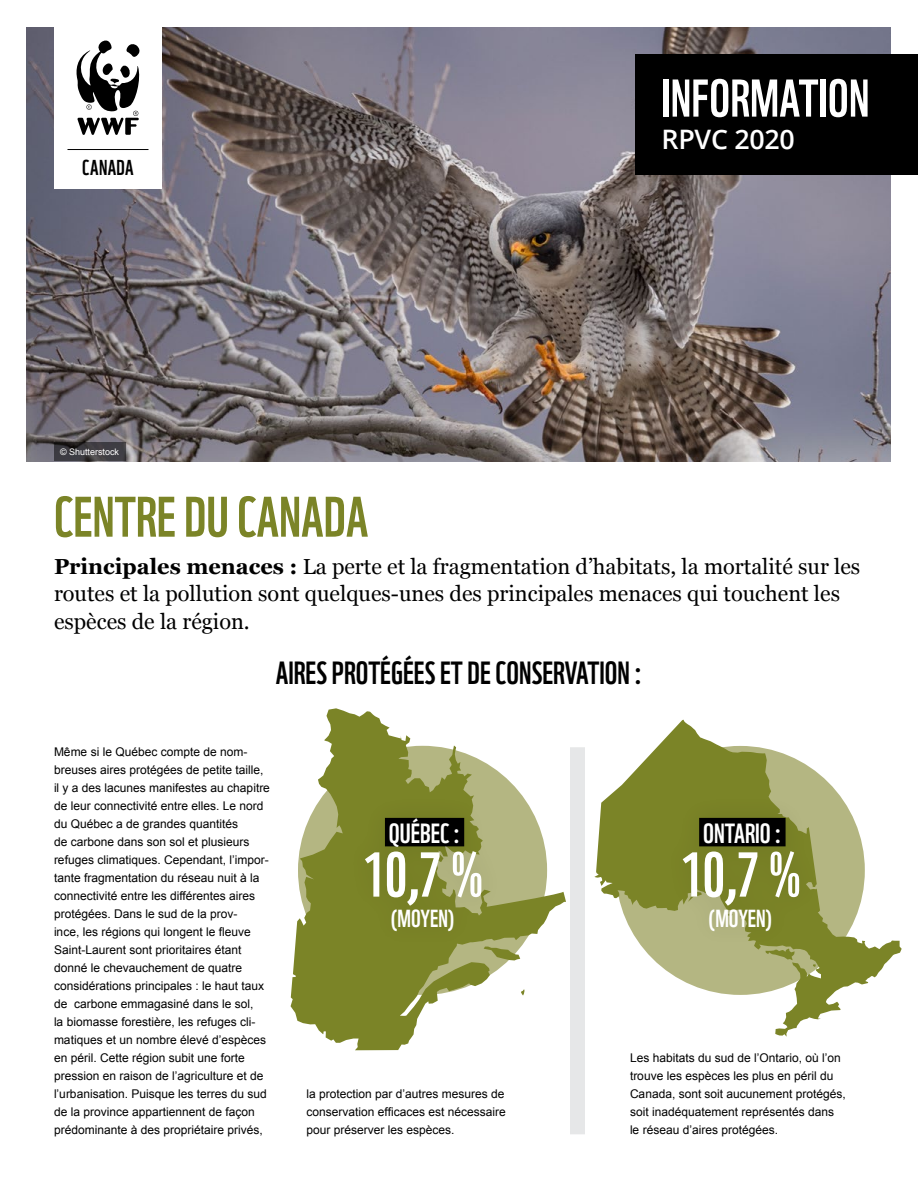
<style>
.page{position:relative;width:918px;height:1188px;background:#fff}
.page>*{position:absolute;margin:0;border:0;box-sizing:border-box;transform-origin:0 0}
.t1{font:61.5px "WWF";color:#fff}
.t2{font:55.5px "WWF";color:#7b8427}
.t3{font:51.6px "WWF";letter-spacing:.005em;color:#fff}
.t4{font:31.2px "WWF";color:#000}
.t5{font:27px "WWF";color:#fff}
.t6{font:600 26.85px "Open Sans";letter-spacing:-.01em;color:#fff}
.t7{font:24px "WWF";color:#fff}
.t8{font:21.75px/27.8px "Georgia";color:#000}
.t9{font:21px "WWF";letter-spacing:.015em;color:#000}
.t10{font:12px/18px "Arial";color:#000}
.t11{font:9px "Arial";color:#fff}
.s1{font-weight:700}
</style>
<div class="page">
<div style="left:570px;top:747px;width:15px;height:387px;background:#e6e7e8"></div>
<img style="left:27px;top:27px;width:864px;height:434px">
<svg style="left:54px;top:443px;width:71px;height:18px"></svg>
<div style="left:54px;top:0;width:108px;height:189px;background:#fff"></div>
<svg style="left:76px;top:40px;width:64px;height:95px"></svg>
<hr style="left:68px;top:149px;width:80px;height:1px;background:#000">
<svg style="left:291px;top:708px;width:275px;height:342px"></svg>
<svg style="left:484px;top:947px;width:36px;height:13px"></svg>
<svg style="left:521px;top:989px;width:4px;height:7px"></svg>
<svg style="left:594px;top:719px;width:308px;height:318px"></svg>
<svg style="left:766px;top:951px;width:29px;height:10px"></svg>
<div style="left:344px;top:794px;width:160px;height:157px;background:#000;opacity:.1"></div>
<div style="left:385px;top:818px;width:79px;height:28px;background:#000"></div>
<div style="left:662px;top:794px;width:160px;height:157px;background:#000;opacity:.1"></div>
<div style="left:699px;top:818px;width:87px;height:28px;background:#000"></div>
<div style="left:636px;top:54px;width:282px;height:120px;background:#000"></div>
<h3 class="t9" style="left:82px;top:151px;width:53px">CANADA</h3>
<p class="t11" style="left:60px;top:446px;width:61px">© Shutterstock</p>
<h3 class="t3" style="left:662px;top:58px;width:209px">INFORMATION</h3>
<h3 class="t6" style="left:662px;top:121px;width:135px">RPVC 2020</h3>
<h2 class="t2" style="left:54px;top:473px;width:316px">CENTRE DU CANADA</h2>
<h3 class="t8" style="left:54px;top:552px;width:808px"><span class="s1">Principales menaces :</span> La perte et la fragmentation d’habitats, la mortalité sur les routes et la pollution sont quelques-unes des principales menaces qui touchent les espèces de la région.</h3>
<h3 class="t4" style="left:276px;top:648px;width:368px">AIRES PROTÉGÉES ET DE CONSERVATION :</h3>
<p class="t10" style="left:54px;top:743px;width:218px">Même si le Québec compte de nom&shy;breuses aires protégées de petite taille, il y a des lacunes manifestes au chapitre de leur connectivité entre elles. Le nord du Québec a de grandes quantités<br>de carbone dans son sol et plusieurs refuges climatiques. Cependant, l’impor&shy;tante fragmentation du réseau nuit à la connectivité entre les différentes aires protégées. Dans le sud de la prov-<br>ince, les régions qui longent le fleuve Saint-Laurent sont prioritaires étant donné le chevauchement de quatre considérations principales : le haut taux de carbone emmagasiné dans le sol,<br>la biomasse forestière, les refuges cli&shy;matiques et un nombre élevé d’espèces en péril. Cette région subit une forte pression en raison de l’agriculture et de l’urbanisation. Puisque les terres du sud de la province appartiennent de façon prédominante à des propriétaire privés,</p>
<h3 class="t5" style="left:389px;top:812px;width:73px">QUÉBEC :</h3>
<h1 class="t1" style="left:362px;top:826px;width:123px">10,7 %</h1>
<h3 class="t7" style="left:391px;top:899px;width:65px">(MOYEN)</h3>
<p class="t10" style="left:306px;top:1085px;width:201px;text-align:justify">la protection par d’autres mesures de conservation efficaces est nécessaire pour préserver les espèces.</p>
<h3 class="t5" style="left:703px;top:812px;width:80px">ONTARIO :</h3>
<h1 class="t1" style="left:680px;top:826px;width:123px">10,7 %</h1>
<h3 class="t7" style="left:709px;top:899px;width:65px">(MOYEN)</h3>
<p class="t10" style="left:630px;top:1049px;width:217px">Les habitats du sud de l’Ontario, où l’on trouve les espèces les plus en péril du Canada, sont soit aucunement protégés, soit inadéquatement représentés dans le réseau d’aires protégées.</p>
</div>
